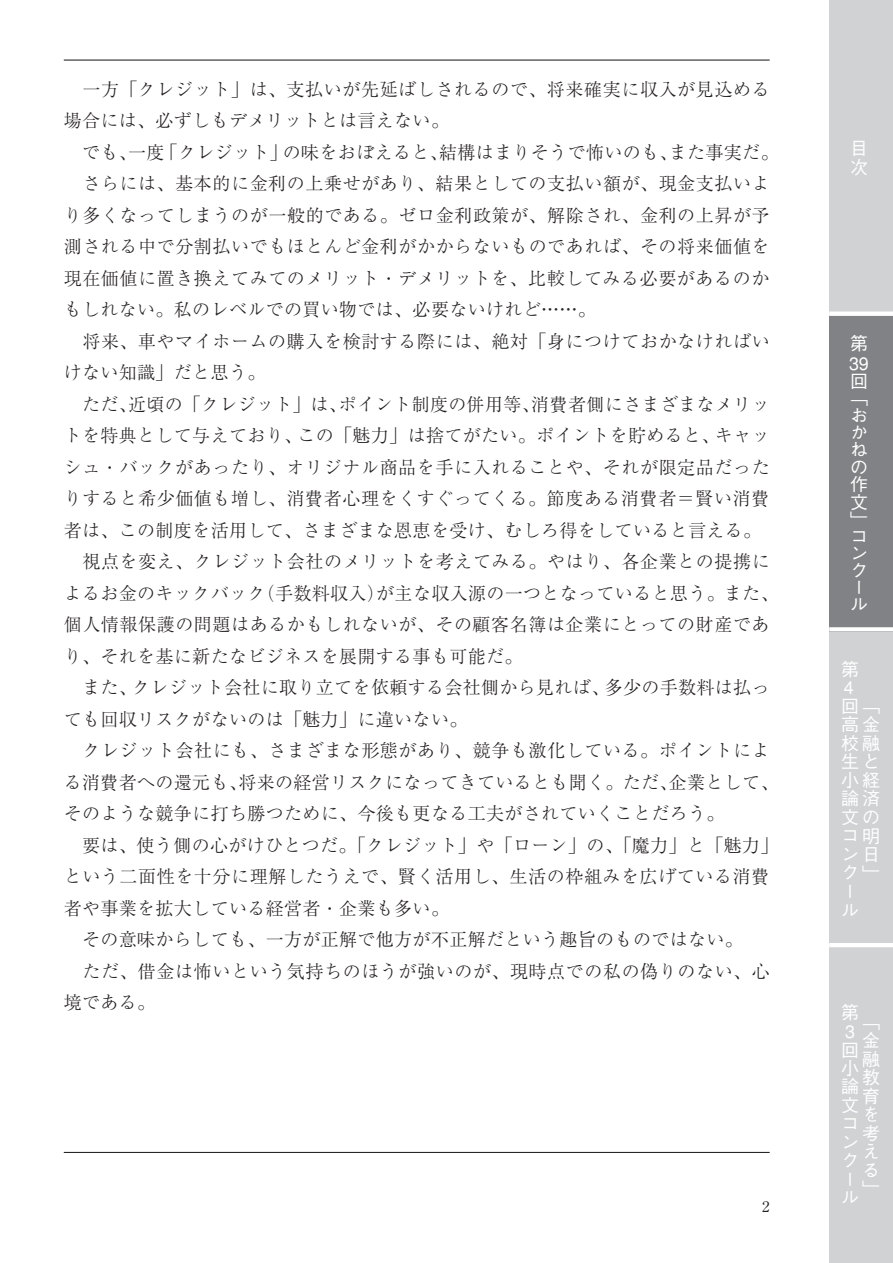
<style>
.page{position:relative;width:893px;height:1263px;background:#fff}
.page>*{position:absolute;margin:0;border:0;box-sizing:border-box;transform-origin:0 0}
.t1{font:300 18px/31.5px "Ryumin";letter-spacing:.035em;color:#231f20}
.t2{font:500 18px/18.5px "Gothic BBB";color:#fff}
.t3{font:15px "Ryumin";color:#231f20}
</style>
<div class="page">
<hr style="left:64px;top:1152px;width:706px;height:1px;background:#231f20">
<hr style="left:64px;top:60px;width:706px;height:1px;background:#231f20">
<div style="left:829px;top:0;width:64px;height:1263px;background:#d1d2d4"></div>
<hr style="left:829px;top:943px;width:64px;height:4px;background:#fff">
<div style="left:829px;top:311px;width:64px;height:5px;background:#fff"></div>
<div style="left:829px;top:316px;width:64px;height:315px;background:#808285"></div>
<svg style="left:829px;top:627px;width:64px;height:4px"></svg>
<p class="t1" style="left:64px;top:75px;width:716px">　一方「クレジット」は、支払いが先延ばしされるので、将来確実に収入が見込める場合には、必ずしもデメリットとは言えない。<br>　でも、一度「クレジット」の味をおぼえると、結構はまりそうで怖いのも、また事実だ。　さらには、基本的に金利の上乗せがあり、結果としての支払い額が、現金支払いより多くなってしまうのが一般的である。ゼロ金利政策が、解除され、金利の上昇が予測される中で分割払いでもほとんど金利がかからないものであれば、その将来価値を現在価値に置き換えてみてのメリット・デメリットを、比較してみる必要があるのかもしれない。私のレベルでの買い物では、必要ないけれど……。<br>　将来、車やマイホームの購入を検討する際には、絶対「身につけておかなければいけない知識」だと思う。<br>　ただ、近頃の「クレジット」は、ポイント制度の併用等、消費者側にさまざまなメリットを特典として与えており、この「魅力」は捨てがたい。ポイントを貯めると、キャッシュ・バックがあったり、オリジナル商品を手に入れることや、それが限定品だったりすると希少価値も増し、消費者心理をくすぐってくる。節度ある消費者＝賢い消費者は、この制度を活用して、さまざまな恩恵を受け、むしろ得をしていると言える。　視点を変え、クレジット会社のメリットを考えてみる。やはり、各企業との提携によるお金のキックバック（手数料収入）が主な収入源の一つとなっていると思う。また、個人情報保護の問題はあるかもしれないが、その顧客名簿は企業にとっての財産であり、それを基に新たなビジネスを展開する事も可能だ。<br>　また、クレジット会社に取り立てを依頼する会社側から見れば、多少の手数料は払っても回収リスクがないのは「魅力」に違いない。<br>　クレジット会社にも、さまざまな形態があり、競争も激化している。ポイントによる消費者への還元も、将来の経営リスクになってきているとも聞く。ただ、企業として、そのような競争に打ち勝つために、今後も更なる工夫がされていくことだろう。<br>　要は、使う側の心がけひとつだ。「クレジット」や「ローン」の、「魔力」と「魅力」という二面性を十分に理解したうえで、賢く活用し、生活の枠組みを広げている消費者や事業を拡大している経営者・企業も多い。<br>　その意味からしても、一方が正解で他方が不正解だという趣旨のものではない。<br>　ただ、借金は怖いという気持ちのほうが強いのが、現時点での私の偽りのない、心境である。</p>
<p class="t3" style="left:762px;top:1198px;width:9px">2</p>
<p class="t2" style="left:850px;top:140px;width:19px">目次</p>
<p class="t2" style="left:849px;top:336px;width:21px;line-height:17.4px">第<br>39回「おかねの作文」コンクール</p>
<p class="t2" style="left:841px;top:660px;width:18px">第<br>4</p>
<p class="t2" style="left:841px;top:697px;width:40px">回「高金校融生と小経論済文のコ明ン日ク」</p>
<p class="t2" style="left:841px;top:883px;width:18px">ール</p>
<p class="t2" style="left:841px;top:1004px;width:19px">第<br>3回小論文コンクール</p>
<p class="t2" style="left:862px;top:1013px;width:19px">「金融教育を考える」</p>
</div>
